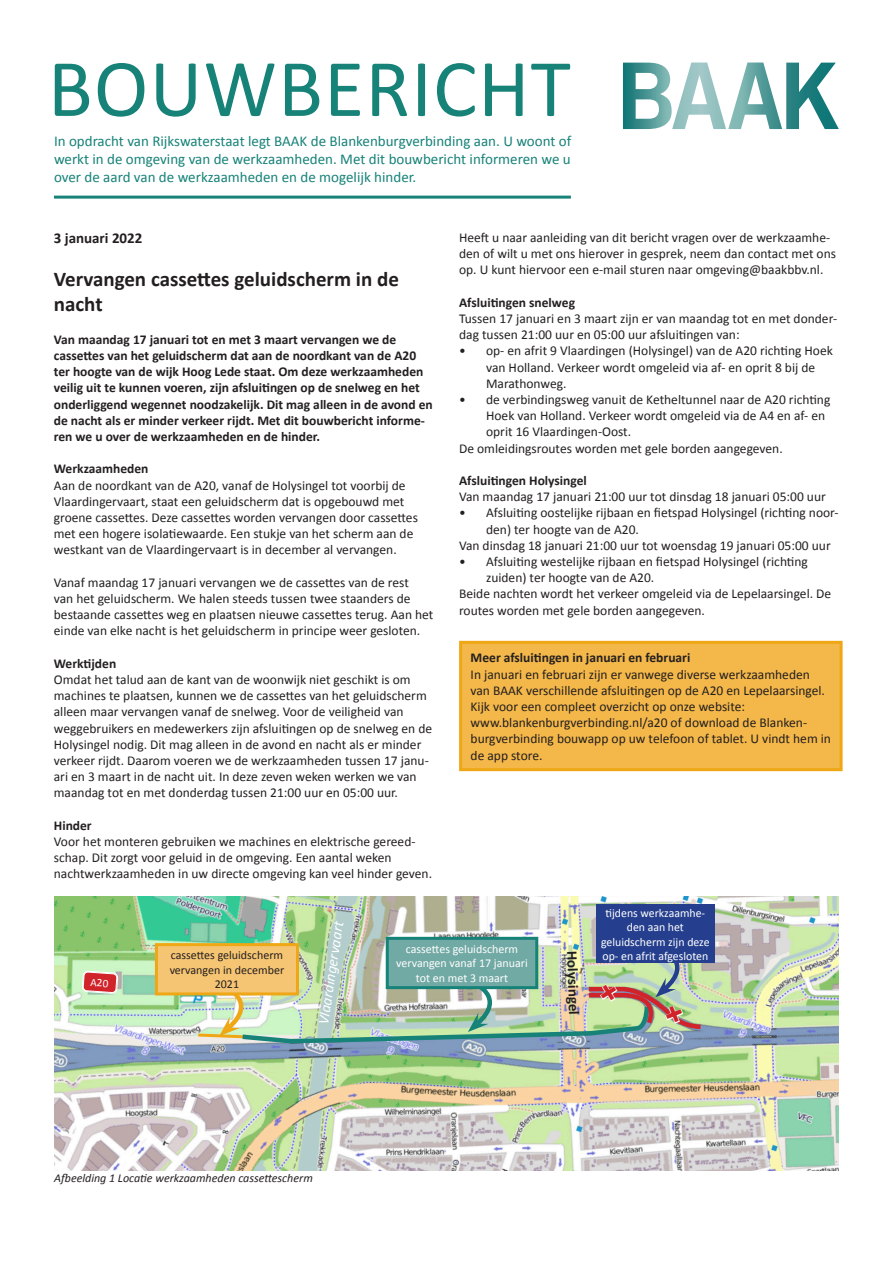
<style>
.page{position:relative;width:893px;height:1263px;background:#fff}
.page>*{position:absolute;margin:0;border:0;box-sizing:border-box;transform-origin:0 0}
.t1{font:82.5px "Calibri";letter-spacing:.015em;color:#168278}
.t2{font:700 21px/25.2px "Calibri";color:#231f20}
.t3{font:15px/18px "Calibri";color:#168278;text-align:justify}
.t4{font:700 15px "Calibri";color:#231f20}
.t5{font:italic 15px "Calibri";color:#fff}
.t6{font:13.5px/16.2px "Calibri";color:#231f20}
.t7{font:700 13.5px/16.2px "Calibri";color:#231f20}
.t8{font:12px/14.4px "Calibri";color:#fff;text-align:center}
.t9{font:italic 12px "Calibri";color:#231f20}
.t10{font:12px/14.4px "Calibri";color:#231f20;text-align:center}
</style>
<div class="page">
<svg style="left:623px;top:63px;width:216px;height:66px"></svg>
<hr style="left:54px;top:196px;width:517px;height:3px;background:#168278">
<img style="left:55px;top:896px;width:784px;height:274px">
<div style="left:596px;top:905px;width:118px;height:58px;background:#253f8e"></div>
<div style="left:461px;top:642px;width:380px;height:128px;background:#f4b749"></div>
<div style="left:459px;top:641px;width:384px;height:130px;border:3px solid #efa715"></div>
<svg style="left:82px;top:971px;width:36px;height:23px"></svg>
<img style="left:153px;top:935px;width:552px;height:111px">
<p class="t1" style="left:48px;top:36px;width:524px">BOUWBERICHT</p>
<p class="t3" style="left:54px;top:132px;width:519px">In opdracht van Rijkswaterstaat legt BAAK de Blankenburgverbinding aan. U woont of werkt in de omgeving van de werkzaamheden. Met dit bouwbericht informeren we u over de aard van de werkzaamheden en de mogelijk hinder.</p>
<p class="t4" style="left:54px;top:228px;width:90px">3 januari 2022</p>
<p class="t2" style="left:54px;top:267px;width:347px">Vervangen cassettes geluidscherm in de nacht</p>
<p class="t7" style="left:54px;top:331px;width:380px">Van maandag 17 januari tot en met 3 maart vervangen we de cassettes van het geluidscherm dat aan de noordkant van de A20 ter hoogte van de wijk Hoog Lede staat. Om deze werkzaamheden veilig uit te kunnen voeren, zijn afsluitingen op de snelweg en het onderliggend wegennet noodzakelijk. Dit mag alleen in de avond en de nacht als er minder verkeer rijdt. Met dit bouwbericht informe&shy;ren we u over de werkzaamheden en de hinder.</p>
<p class="t7" style="left:54px;top:461px;width:96px">Werkzaamheden</p>
<p class="t6" style="left:54px;top:477px;width:366px">Aan de noordkant van de A20, vanaf de Holysingel tot voorbij de Vlaardingervaart, staat een geluidscherm dat is opgebouwd met groene cassettes. Deze cassettes worden vervangen door cassettes met een hogere isolatiewaarde. Een stukje van het scherm aan de westkant van de Vlaardingervaart is in december al vervangen.</p>
<p class="t6" style="left:54px;top:574px;width:381px">Vanaf maandag 17 januari vervangen we de cassettes van de rest<br>van het geluidscherm. We halen steeds tussen twee staanders de bestaande cassettes weg en plaatsen nieuwe cassettes terug. Aan het einde van elke nacht is het geluidscherm in principe weer gesloten.</p>
<p class="t7" style="left:54px;top:655px;width:64px">Werktijden</p>
<p class="t6" style="left:54px;top:671px;width:380px">Omdat het talud aan de kant van de woonwijk niet geschikt is om machines te plaatsen, kunnen we de cassettes van het geluidscherm alleen maar vervangen vanaf de snelweg. Voor de veiligheid van weggebruikers en medewerkers zijn afsluitingen op de snelweg en de Holysingel nodig. Dit mag alleen in de avond en nacht als er minder verkeer rijdt. Daarom voeren we de werkzaamheden tussen 17 janu&shy;ari en 3 maart in de nacht uit. In deze zeven weken werken we van maandag tot en met donderdag tussen 21:00 uur en 05:00 uur.</p>
<p class="t7" style="left:54px;top:817px;width:39px">Hinder</p>
<p class="t6" style="left:54px;top:833px;width:380px">Voor het monteren gebruiken we machines en elektrische gereed&shy;schap. Dit zorgt voor geluid in de omgeving. Een aantal weken nachtwerkzaamheden in uw directe omgeving kan veel hinder geven.</p>
<p class="t6" style="left:459px;top:229px;width:378px">Heeft u naar aanleiding van dit bericht vragen over de werkzaamhe&shy;den of wilt u met ons hierover in gesprek, neem dan contact met ons op. U kunt hiervoor een e-mail sturen naar omgeving@baakbbv.nl.</p>
<p class="t7" style="left:459px;top:294px;width:117px">Afsluitingen snelweg</p>
<p class="t6" style="left:459px;top:310px;width:380px">Tussen 17 januari en 3 maart zijn er van maandag tot en met donder&shy;dag tussen 21:00 uur en 05:00 uur afsluitingen van:</p>
<p class="t6" style="left:486px;top:343px;width:348px;text-indent:-27px">• op- en afrit 9 Vlaardingen (Holysingel) van de A20 richting Hoek van Holland. Verkeer wordt omgeleid via af- en oprit 8 bij de<br>Marathonweg.</p>
<p class="t6" style="left:486px;top:391px;width:346px;text-indent:-27px">• de verbindingsweg vanuit de Ketheltunnel naar de A20 richting<br>Hoek van Holland. Verkeer wordt omgeleid via de A4 en af- en oprit 16 Vlaardingen-Oost.</p>
<p class="t6" style="left:459px;top:440px;width:325px">De omleidingsroutes worden met gele borden aangegeven.</p>
<p class="t7" style="left:459px;top:472px;width:129px">Afsluitingen Holysingel</p>
<p class="t6" style="left:459px;top:489px;width:368px">Van maandag 17 januari 21:00 uur tot dinsdag 18 januari 05:00 uur</p>
<p class="t6" style="left:486px;top:505px;width:354px;text-indent:-27px">• Afsluiting oostelijke rijbaan en fietspad Holysingel (richting noor&shy;den) ter hoogte van de A20.</p>
<p class="t6" style="left:459px;top:537px;width:373px">Van dinsdag 18 januari 21:00 uur tot woensdag 19 januari 05:00 uur</p>
<p class="t6" style="left:486px;top:553px;width:323px;text-indent:-27px">• Afsluiting westelijke rijbaan en fietspad Holysingel (richting zuiden) ter hoogte van de A20.</p>
<p class="t6" style="left:459px;top:586px;width:374px">Beide nachten wordt het verkeer omgeleid via de Lepelaarsingel. De routes worden met gele borden aangegeven.</p>
<p class="t7" style="left:471px;top:650px;width:221px">Meer afsluitingen in januari en februari</p>
<p class="t6" style="left:471px;top:666px;width:362px">In januari en februari zijn er vanwege diverse werkzaamheden van BAAK verschillende afsluitingen op de A20 en Lepelaarsingel.<br>Kijk voor een compleet overzicht op onze website: www.blankenburgverbinding.nl/a20 of download de Blanken&shy;burgverbinding bouwapp op uw telefoon of tablet. U vindt hem in de app store.</p>
<p class="t10" style="left:170px;top:948px;width:116px">cassettes geluidscherm vervangen in december<br>2021</p>
<p class="t5" style="left:313px;top:1022px;width:105px;rotate:-81deg">Vlaardingervaart</p>
<p class="t8" style="left:406px;top:942px;width:114px">cassettes geluidscherm</p>
<p class="t8" style="left:396px;top:956px;width:133px">vervangen vanaf 17 januari tot en met 3 maart</p>
<p class="t4" style="left:582px;top:950px;width:66px;rotate:88deg">Holysingel</p>
<p class="t8" style="left:601px;top:906px;width:110px">tijdens werkzaamhe&shy;den aan het geluidscherm zijn deze op- en afrit afgesloten</p>
<p class="t9" style="left:54px;top:1170px;width:260px">Afbeelding 1 Locatie werkzaamheden cassettescherm</p>
</div>
